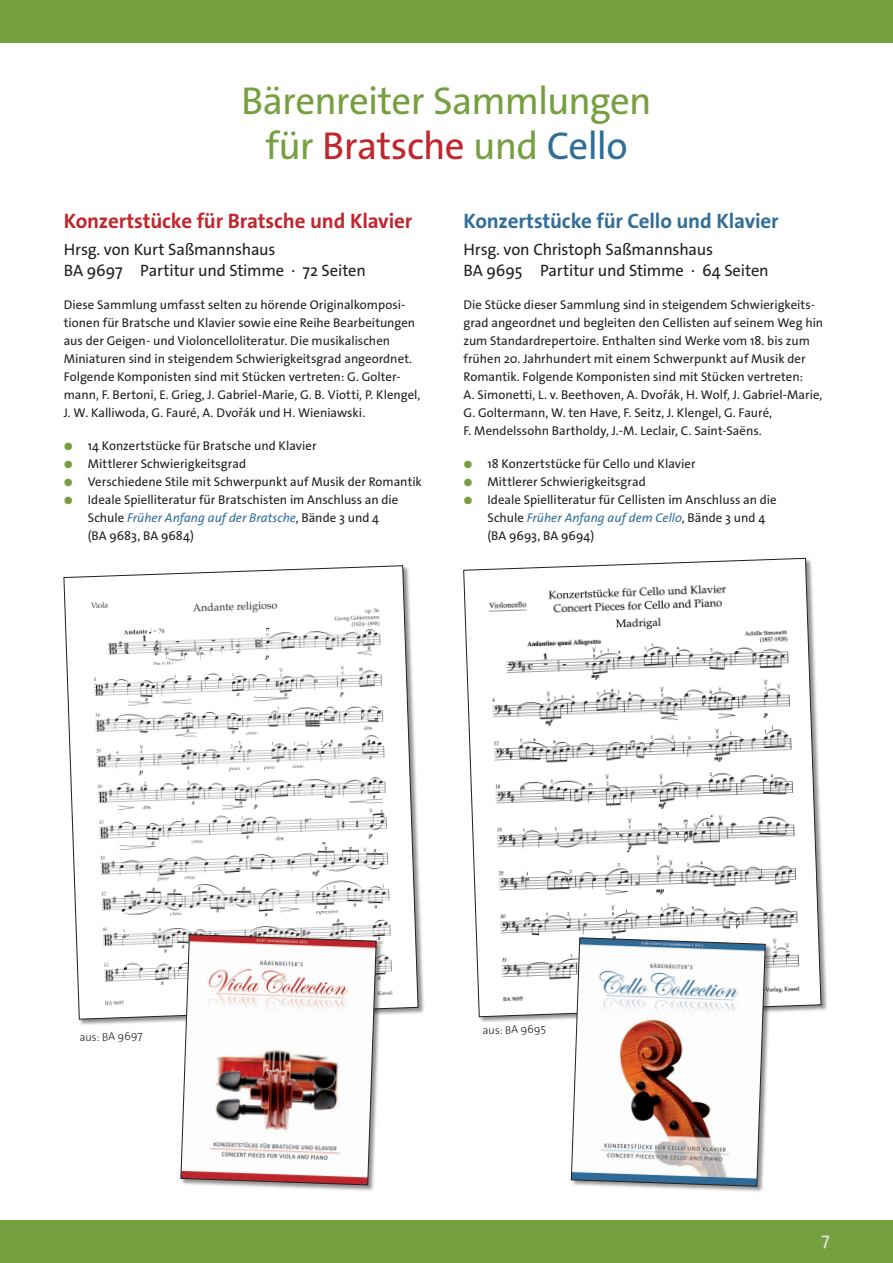
<style>
.page{position:relative;width:893px;height:1263px;background:#fff}
.page>*{position:absolute;margin:0;border:0;box-sizing:border-box;transform-origin:0 0}
.t1{font:39px/45px "The Sans Os F";letter-spacing:-.02em;color:#76a040;text-align:center}
.t2{font:700 21px "The Sans Os F";letter-spacing:-.01em;color:#c0262d}
.t3{font:700 21px "The Sans Os F";letter-spacing:-.01em;color:#316d98}
.t4{font:18px "The Sans Os F";color:#e6e7e9}
.t5{font:16.5px/21px "The Sans Os F";letter-spacing:-.015em;color:#231f20}
.t6{font:12.75px/18px "The Sans Os F";color:#231f20}
.t7{font:300 11.25px "The Sans Os F";color:#231f20}
.s1{color:#c0262d}
.s2{color:#316d98}
.s3{font-weight:300;font-size:10.5px;color:#76a040}
.s4{font-style:italic;color:#316d98}
</style>
<div class="page">
<div style="left:0;top:0;width:893px;height:43px;background:#76a040"></div>
<div style="left:0;top:1220px;width:893px;height:43px;background:#76a040"></div>
<div style="left:463px;top:558px;width:365px;height:465px;background:#231f20;opacity:.5"></div>
<svg style="left:463px;top:558px;width:358px;height:459px"></svg>
<div style="left:571px;top:937px;width:201px;height:256px;background:#231f20;opacity:.5"></div>
<svg style="left:571px;top:937px;width:195px;height:249px"></svg>
<div style="left:64px;top:565px;width:361px;height:461px;background:#231f20;opacity:.5"></div>
<svg style="left:64px;top:565px;width:354px;height:454px"></svg>
<div style="left:181px;top:934px;width:202px;height:257px;background:#231f20;opacity:.5"></div>
<svg style="left:181px;top:934px;width:196px;height:251px"></svg>
<h1 class="t1" style="left:241px;top:79px;width:412px">Bärenreiter Sammlungen für <span class="s1">Bratsche</span> und <span class="s2">Cello</span></h1>
<h2 class="t2" style="left:64px;top:208px;width:350px">Konzertstücke für Bratsche und Klavier</h2>
<p class="t5" style="left:64px;top:239px;width:304px">Hrsg. von Kurt Saßmannshaus<br>BA 9697 Partitur und Stimme · 72 Seiten</p>
<p class="t6" style="left:64px;top:296px;width:358px">Diese Sammlung umfasst selten zu hörende Originalkomposi&shy;tionen für Bratsche und Klavier sowie eine Reihe Bearbeitungen aus der Geigen- und Violoncelloliteratur. Die musikalischen Miniaturen sind in steigendem Schwierigkeitsgrad angeordnet.<br>Folgende Komponisten sind mit Stücken vertreten: G. Golter&shy;mann, F. Bertoni, E. Grieg, J. Gabriel-Marie, G. B. Viotti, P. Klengel, J. W. Kalliwoda, G. Fauré, A. Dvořák und H. Wieniawski.</p>
<p class="t6" style="left:64px;top:437px;width:254px"><span class="s3">●</span> 14 Konzertstücke für Bratsche und Klavier</p>
<p class="t6" style="left:64px;top:455px;width:184px"><span class="s3">●</span> Mittlerer Schwierigkeitsgrad</p>
<p class="t6" style="left:64px;top:473px;width:360px"><span class="s3">●</span> Verschiedene Stile mit Schwerpunkt auf Musik der Romantik</p>
<p class="t6" style="left:88px;top:491px;width:312px;text-indent:-24px"><span class="s3">●</span> Ideale Spielliteratur für Bratschisten im Anschluss an die<br>Schule <span class="s4">Früher Anfang auf der Bratsche</span>, Bände 3 und 4 (BA 9683, BA 9684)</p>
<h2 class="t3" style="left:463px;top:208px;width:317px">Konzertstücke für Cello und Klavier</h2>
<p class="t5" style="left:463px;top:239px;width:307px">Hrsg. von Christoph Saßmannshaus<br>BA 9695 Partitur und Stimme · 64 Seiten</p>
<p class="t6" style="left:463px;top:296px;width:361px">Die Stücke dieser Sammlung sind in steigendem Schwierigkeits&shy;grad angeordnet und begleiten den Cellisten auf seinem Weg hin zum Standardrepertoire. Enthalten sind Werke vom 18. bis zum frühen 20. Jahrhundert mit einem Schwerpunkt auf Musik der Romantik. Folgende Komponisten sind mit Stücken vertreten:<br>A. Simonetti, L. v. Beethoven, A. Dvořák, H. Wolf, J. Gabriel-Marie, G. Goltermann, W. ten Have, F. Seitz, J. Klengel, G. Fauré,<br>F. Mendelssohn Bartholdy, J.-M. Leclair, C. Saint-Saëns.</p>
<p class="t6" style="left:463px;top:455px;width:234px"><span class="s3">●</span> 18 Konzertstücke für Cello und Klavier</p>
<p class="t6" style="left:463px;top:473px;width:184px"><span class="s3">●</span> Mittlerer Schwierigkeitsgrad</p>
<p class="t6" style="left:487px;top:491px;width:291px;text-indent:-24px"><span class="s3">●</span> Ideale Spielliteratur für Cellisten im Anschluss an die<br>Schule <span class="s4">Früher Anfang auf dem Cello</span>, Bände 3 und 4 (BA 9693, BA 9694)</p>
<p class="t7" style="left:79px;top:1030px;width:64px;rotate:-2deg">aus: BA 9697</p>
<p class="t7" style="left:483px;top:1023px;width:65px;rotate:-2deg">aus: BA 9695</p>
<h3 class="t4" style="left:821px;top:1227px;width:10px">7</h3>
</div>
